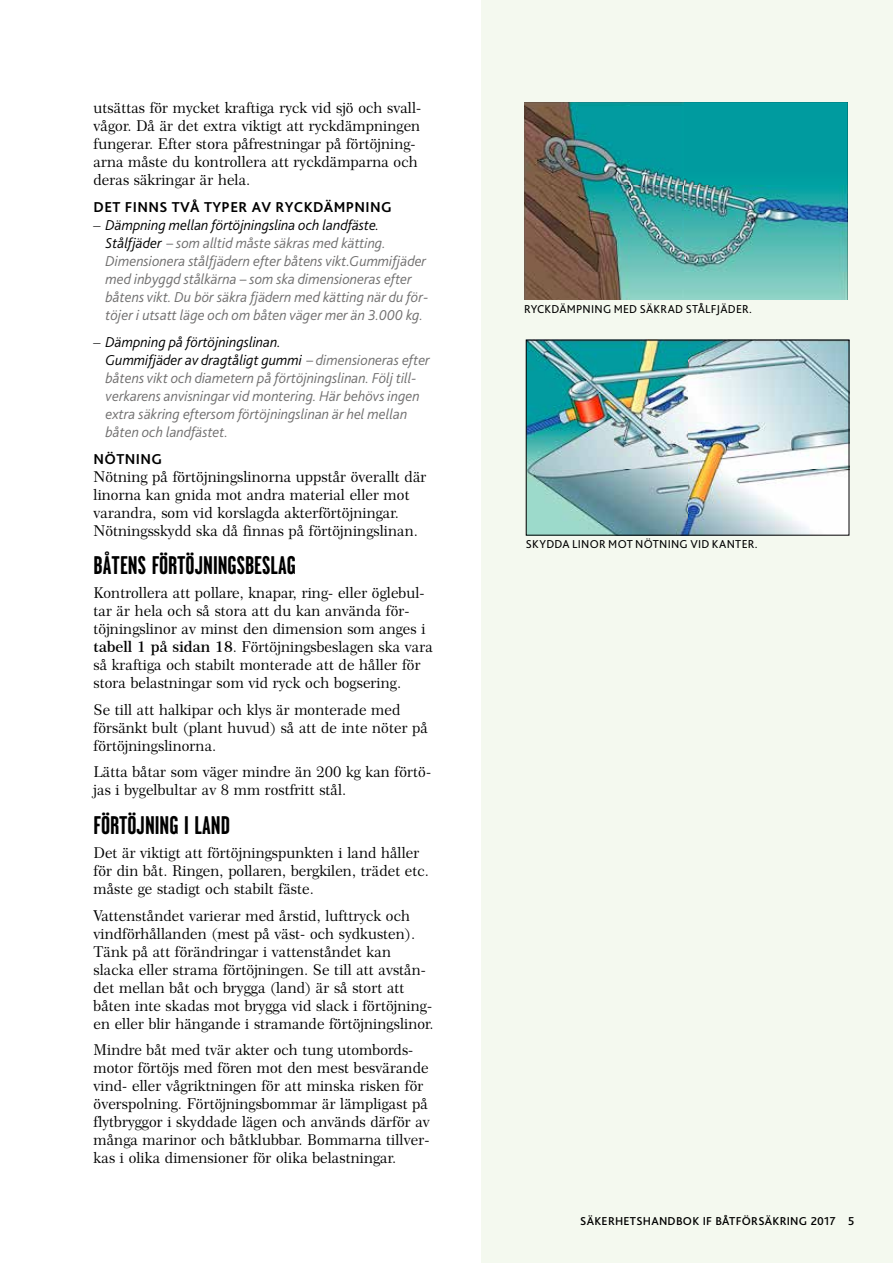
<style>
.page{position:relative;width:893px;height:1263px;background:#fff}
.page>*{position:absolute;margin:0;border:0;box-sizing:border-box;transform-origin:0 0}
.t1{font:700 25.5px "Garage Gothic For If";color:#000}
.t2{font:15px/18px "Century 751 BT For If";color:#000}
.t3{font:italic 300 15px/18px "Bliss If Pro";color:#706f6f}
.t4{font:700 15px "Bliss If Pro";letter-spacing:.025em;color:#000}
.t5{font:12px "Bliss If Pro";letter-spacing:.02em;color:#000}
.t6{font:500 12px "Bliss If Pro";letter-spacing:.02em;color:#000}
.s1{font-family:"Century 751 BT For If";font-weight:400;color:#000}
.s2{color:#000}
.s3{font-family:"Century 751 BT";font-weight:600}
</style>
<div class="page">
<div style="left:481px;top:0;width:412px;height:1263px;background:#f4f9ef"></div>
<img style="left:528px;top:342px;width:319px;height:191px">
<img style="left:524px;top:102px;width:323px;height:197px">
<p class="t2" style="left:94px;top:100px;width:329px">utsättas för mycket kraftiga ryck vid sjö och svall&shy;vågor. Då är det extra viktigt att ryckdämpningen fungerar. Efter stora påfrestningar på förtöjning&shy;arna måste du kontrollera att ryckdämparna och deras säkringar är hela.</p>
<p class="t4" style="left:94px;top:198px;width:300px">DET FINNS TVÅ TYPER AV RYCKDÄMPNING</p>
<p class="t3" style="left:106px;top:216px;width:324px;text-indent:-12px"><span class="s1">–</span> <span class="s2">Dämpning mellan förtöjningslina och landfäste.<br>Stålfjäder</span> – som alltid måste säkras med kätting.<br>Dimensionera stålfjädern efter båtens vikt.Gummifjäder med inbyggd stålkärna – som ska dimensioneras efter båtens vikt. Du bör säkra fjädern med kätting när du för&shy;töjer i utsatt läge och om båten väger mer än 3.000 kg.</p>
<p class="t3" style="left:106px;top:332px;width:326px;text-indent:-12px"><span class="s1">–</span> <span class="s2">Dämpning på förtöjningslinan.<br>Gummifjäder av dragtåligt gummi</span> – dimensioneras efter båtens vikt och diametern på förtöjningslinan. Följ till&shy;verkarens anvisningar vid montering. Här behövs ingen extra säkring eftersom förtöjningslinan är hel mellan båten och landfästet.</p>
<p class="t4" style="left:94px;top:449px;width:70px">NÖTNING</p>
<p class="t2" style="left:94px;top:468px;width:334px">Nötning på förtöjningslinorna uppstår överallt där linorna kan gnida mot andra material eller mot varandra, som vid korslagda akterförtöjningar.<br>Nötningsskydd ska då finnas på förtöjningslinan.</p>
<h1 class="t1" style="left:94px;top:551px;width:204px">BÅTENS FÖRTÖJNINGSBESLAG</h1>
<p class="t2" style="left:94px;top:584px;width:341px">Kontrollera att pollare, knapar, ring- eller öglebul&shy;tar är hela och så stora att du kan använda för&shy;töjningslinor av minst den dimension som anges i <span class="s3">tabell 1 på sidan 18</span>. Förtöjningsbeslagen ska vara så kraftiga och stabilt monterade att de håller för stora belastningar som vid ryck och bogsering.</p>
<p class="t2" style="left:94px;top:701px;width:336px">Se till att halkipar och klys är monterade med försänkt bult (plant huvud) så att de inte nöter på förtöjningslinorna.</p>
<p class="t2" style="left:94px;top:763px;width:339px">Lätta båtar som väger mindre än 200 kg kan förtö&shy;jas i bygelbultar av 8 mm rostfritt stål.</p>
<h1 class="t1" style="left:94px;top:811px;width:138px">FÖRTÖJNING I LAND</h1>
<p class="t2" style="left:94px;top:844px;width:337px">Det är viktigt att förtöjningspunkten i land håller för din båt. Ringen, pollaren, bergkilen, trädet etc. måste ge stadigt och stabilt fäste.</p>
<p class="t2" style="left:94px;top:907px;width:342px">Vattenståndet varierar med årstid, lufttryck och vindförhållanden (mest på väst- och sydkusten).<br>Tänk på att förändringar i vattenståndet kan slacka eller strama förtöjningen. Se till att avstån&shy;det mellan båt och brygga (land) är så stort att båten inte skadas mot brygga vid slack i förtöjning&shy;en eller blir hängande i stramande förtöjningslinor.</p>
<p class="t2" style="left:94px;top:1041px;width:338px">Mindre båt med tvär akter och tung utombords&shy;motor förtöjs med fören mot den mest besvärande vind- eller vågriktningen för att minska risken för överspolning. Förtöjningsbommar är lämpligast på flytbryggor i skyddade lägen och används därför av många marinor och båtklubbar. Bommarna tillver&shy;kas i olika dimensioner för olika belastningar.</p>
<p class="t5" style="left:524px;top:301px;width:229px">RYCKDÄMPNING MED SÄKRAD STÅLFJÄDER.</p>
<p class="t5" style="left:526px;top:536px;width:233px">SKYDDA LINOR MOT NÖTNING VID KANTER.</p>
<p class="t6" style="left:580px;top:1214px;width:276px">SÄKERHETSHANDBOK IF BÅTFÖRSÄKRING 2017 5</p>
</div>
